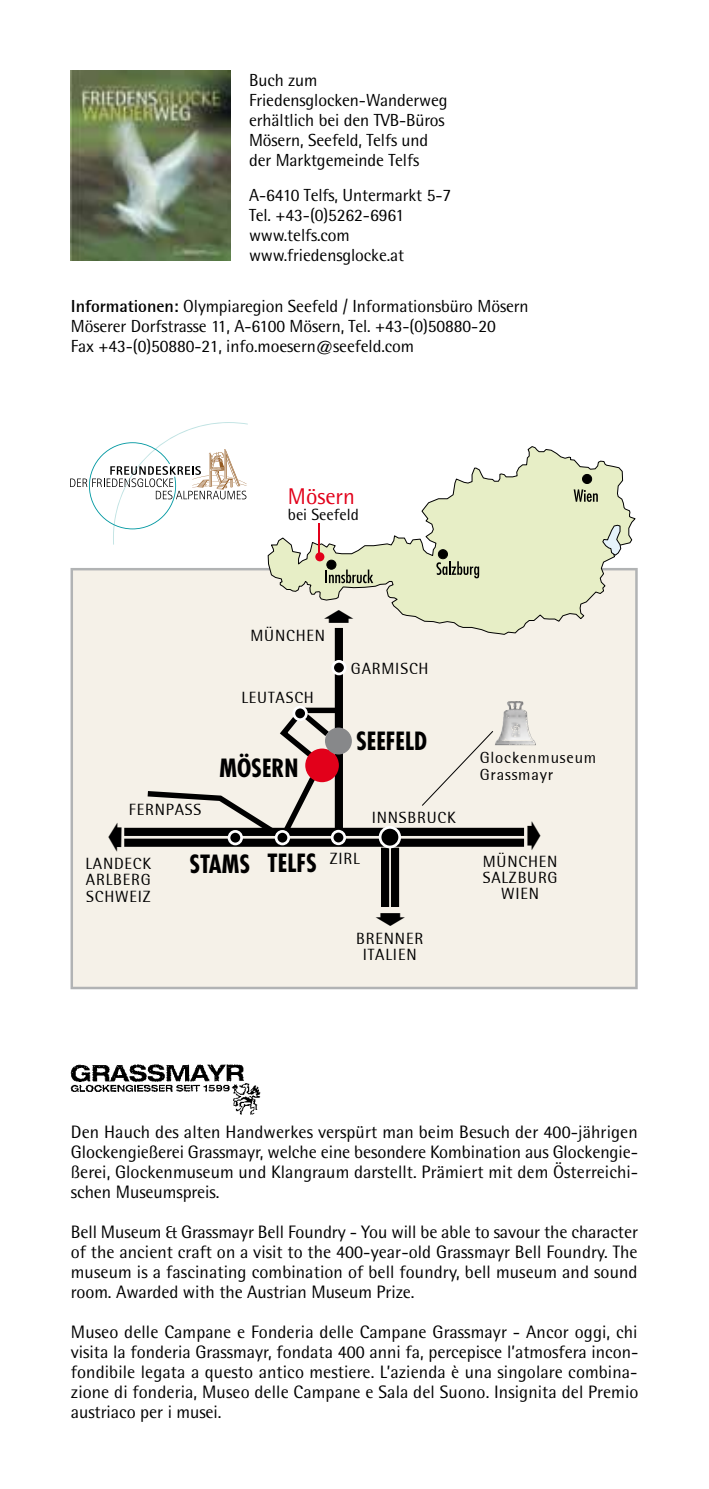
<style>
.page{position:relative;width:709px;height:1489px;background:#fff}
.page>*{position:absolute;margin:0;border:0;box-sizing:border-box;transform-origin:0 0}
.t1{font:700 condensed 24.5px "Futura Std";color:#000}
.t2{font:22.75px "Rotis Semi Sans";color:#e2001a}
.t3{font:18px/20px "Rotis Semi Sans";letter-spacing:-.005em;color:#000;text-align:justify}
.t4{font:17.5px/20px "Rotis Semi Sans";letter-spacing:-.005em;color:#000}
.t5{font:16.25px/16.2px "Rotis Semi Sans";letter-spacing:.05em;color:#000;text-align:center}
.t6{font:16.25px "Rotis Semi Sans";color:#000}
.s1{font-weight:700}
</style>
<div class="page">
<svg style="left:70px;top:568px;width:567px;height:421px;background:#e7e2da"></svg>
<svg style="left:268px;top:446px;width:368px;height:189px"></svg>
<svg style="left:602px;top:524px;width:19px;height:31px"></svg>
<div style="left:327px;top:560px;width:9px;height:9px;background:#000;border-radius:50%"></div>
<div style="left:326px;top:560px;width:10px;height:9px;border:1px solid #000;border-radius:50%"></div>
<div style="left:438px;top:549px;width:9px;height:9px;background:#000;border-radius:50%"></div>
<div style="left:438px;top:549px;width:10px;height:10px;border:1px solid #000;border-radius:50%"></div>
<div style="left:582px;top:474px;width:9px;height:9px;background:#000;border-radius:50%"></div>
<div style="left:582px;top:474px;width:10px;height:10px;border:1px solid #000;border-radius:50%"></div>
<svg style="left:573px;top:489px;width:25px;height:13px"></svg>
<svg style="left:436px;top:561px;width:43px;height:17px"></svg>
<svg style="left:325px;top:569px;width:48px;height:14px"></svg>
<div style="left:315px;top:552px;width:9px;height:9px;background:#e2001a;border-radius:50%"></div>
<hr style="left:318px;top:523px;width:2px;height:31px;background:#e2001a">
<img style="left:70px;top:1064px;width:191px;height:51px">
<img style="left:70px;top:71px;width:160px;height:189px">
<svg style="left:70px;top:422px;width:178px;height:122px"></svg>
<svg style="left:527px;top:821px;width:13px;height:29px"></svg>
<svg style="left:108px;top:822px;width:14px;height:30px"></svg>
<svg style="left:324px;top:610px;width:29px;height:13px"></svg>
<svg style="left:376px;top:913px;width:29px;height:12px"></svg>
<p class="t4" style="left:249px;top:70px;width:200px">Buch zum<br>Friedensglocken-Wanderweg erhältlich bei den TVB-Büros<br>Mösern, Seefeld, Telfs und der Marktgemeinde Telfs</p>
<p class="t4" style="left:249px;top:185px;width:204px">A-6410 Telfs, Untermarkt 5-7<br>Tel. +43-(0)5262-6961 www.telfs.com www.friedensglocke.at</p>
<p class="t4" style="left:71px;top:296px;width:459px"><span class="s1">Informationen:</span> Olympiaregion Seefeld / Informationsbüro Mösern<br>Möserer Dorfstrasse 11, A-6100 Mösern, Tel. +43-(0)50880-20<br>Fax +43-(0)50880-21, info.moesern@seefeld.com</p>
<p class="t2" style="left:288px;top:482px;width:69px">Mösern</p>
<p class="t6" style="left:288px;top:505px;width:72px">bei Seefeld</p>
<p class="t5" style="left:250px;top:627px;width:76px">MÜNCHEN</p>
<p class="t5" style="left:241px;top:689px;width:74px">LEUTASCH</p>
<p class="t5" style="left:129px;top:800px;width:74px">FERNPASS</p>
<h1 class="t1" style="left:219px;top:752px;width:81px">MÖSERN</h1>
<p class="t5" style="left:351px;top:660px;width:79px">GARMISCH</p>
<h1 class="t1" style="left:356px;top:726px;width:73px">SEEFELD</h1>
<p class="t5" style="left:372px;top:809px;width:86px">INNSBRUCK</p>
<p class="t5" style="left:480px;top:749px;width:118px;text-align:left">Glockenmuseum<br>Grassmayr</p>
<p class="t5" style="left:85px;top:855px;width:67px;text-align:justify">LANDECK ARLBERG SCHWEIZ</p>
<p class="t5" style="left:482px;top:852px;width:76px">MÜNCHEN<br>SALZBURG<br>WIEN</p>
<p class="t5" style="left:330px;top:850px;width:31px">ZIRL</p>
<h1 class="t1" style="left:268px;top:847px;width:51px">TELFS</h1>
<h1 class="t1" style="left:189px;top:848px;width:62px">STAMS</h1>
<p class="t5" style="left:356px;top:929px;width:68px">BRENNER<br>ITALIEN</p>
<p class="t3" style="left:71px;top:1121px;width:569px">Den Hauch des alten Handwerkes verspürt man beim Besuch der 400-jährigen Glockengießerei Grassmayr, welche eine besondere Kombination aus Glockengie&shy;ßerei, Glockenmuseum und Klangraum darstellt. Prämiert mit dem Österreichi&shy;schen Museumspreis.</p>
<p class="t3" style="left:71px;top:1221px;width:568px">Bell Museum &amp; Grassmayr Bell Foundry - You will be able to savour the character of the ancient craft on a visit to the 400-year-old Grassmayr Bell Foundry. The museum is a fascinating combination of bell foundry, bell museum and sound room. Awarded with the Austrian Museum Prize.</p>
<p class="t3" style="left:71px;top:1321px;width:569px">Museo delle Campane e Fonderia delle Campane Grassmayr - Ancor oggi, chi visita la fonderia Grassmayr, fondata 400 anni fa, percepisce l’atmosfera incon&shy;fondibile legata a questo antico mestiere. L’azienda è una singolare combina&shy;zione di fonderia, Museo delle Campane e Sala del Suono. Insignita del Premio austriaco per i musei.</p>
</div>
